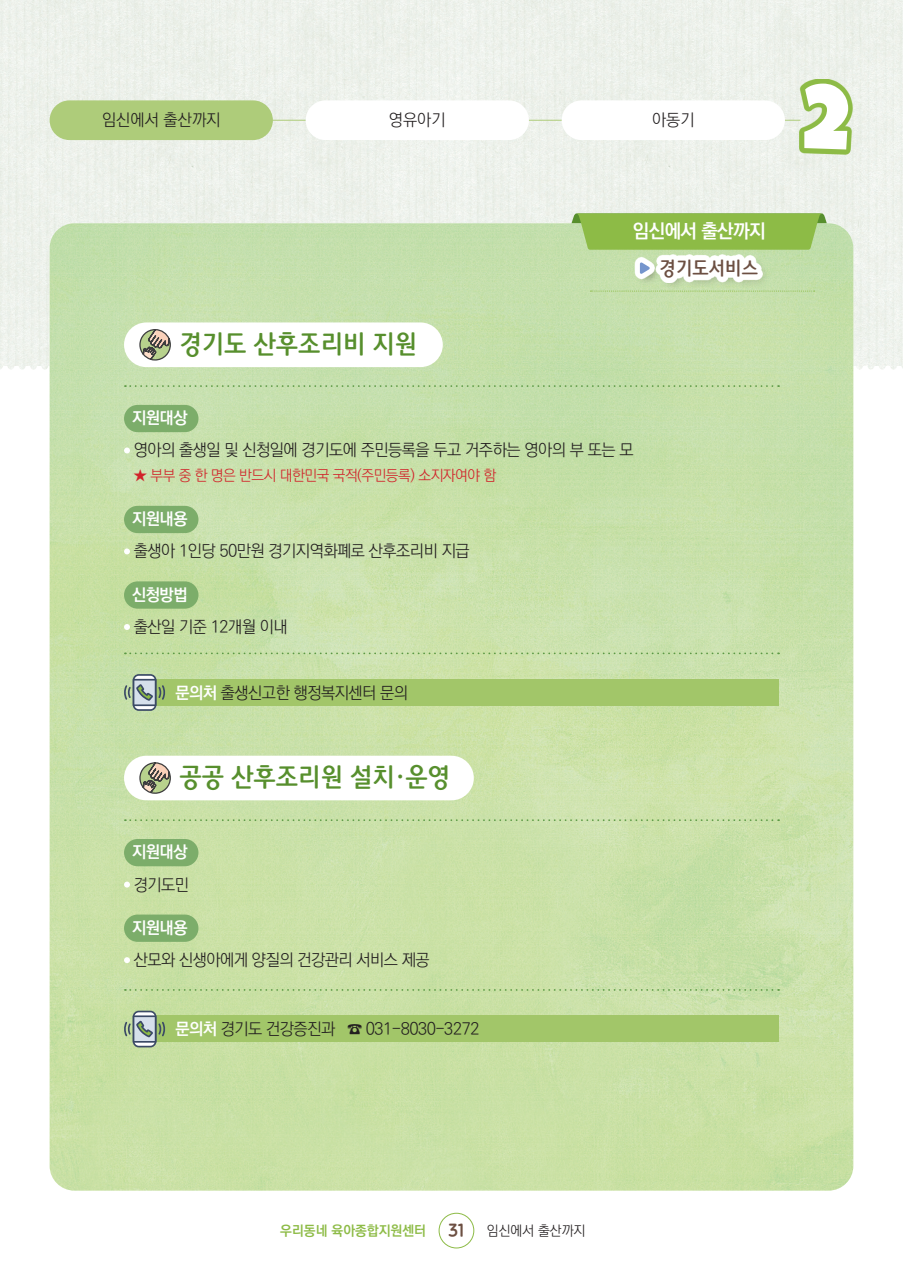
<style>
.page{position:relative;width:903px;height:1275px;background:#fff}
.page>*{position:absolute;margin:0;border:0;box-sizing:border-box;transform-origin:0 0}
.t1{font:26.25px "Rix J Gulim M";letter-spacing:-.03em;color:#578f2d}
.t2{font:700 19.25px "Ko Pub Dotum";letter-spacing:-.03em;color:#fff}
.t3{font:19.25px "Rix J Gulim M";letter-spacing:-.03em;color:#6c4f42}
.t4{font:17.5px "ic TT Sunflower R";color:#6c4f42}
.t5{font:300 16.62px "Ko Pub Dotum";letter-spacing:-.03em;color:#231f20}
.t6{font:700 16.62px "Ko Pub Dotum";letter-spacing:-.03em;color:#fff}
.t7{font:300 16.62px "Ko Pub Dotum";color:#231f20}
.t8{font:300 14.88px "Ko Pub Dotum";letter-spacing:-.03em;color:#d1232a}
.t9{font:700 13.83px "Ko Pub Dotum";color:#8dbb46}
.t10{font:300 13.83px "Ko Pub Dotum";color:#231f20}
.s1{font-weight:700;color:#fff}
</style>
<div class="page">
<div style="left:0;top:0;width:499px;height:370px;background:#edf1eb"></div>
<img style="left:50px;top:223px;width:803px;height:968px">
<hr style="left:219px;top:120px;width:581px;height:1px;background:#aecc7a">
<div style="left:50px;top:100px;width:223px;height:40px;background:#aecc7a;border-radius:20px"></div>
<div style="left:306px;top:100px;width:223px;height:40px;background:#fff;border-radius:20px"></div>
<div style="left:562px;top:100px;width:223px;height:40px;background:#fff;border-radius:20px"></div>
<div style="left:439px;top:1213px;width:35px;height:35px;border:1px solid #8dbb46;border-radius:50%"></div>
<svg style="left:571px;top:213px;width:256px;height:37px;background:#91bd4f"></svg>
<svg style="left:799px;top:79px;width:54px;height:75px"></svg>
<svg style="left:804px;top:84px;width:44px;height:65px"></svg>
<div style="left:124px;top:322px;width:319px;height:45px;background:#fff;border-radius:22px"></div>
<svg style="left:139px;top:329px;width:32px;height:32px"></svg>
<div style="left:124px;top:756px;width:350px;height:44px;background:#fff;border-radius:22px"></div>
<svg style="left:139px;top:762px;width:32px;height:32px"></svg>
<div style="left:124px;top:405px;width:74px;height:27px;background:#7cad6a;border-radius:14px"></div>
<svg style="left:124px;top:447px;width:6px;height:6px"></svg>
<div style="left:124px;top:506px;width:74px;height:27px;background:#7cad6a;border-radius:14px"></div>
<svg style="left:124px;top:548px;width:6px;height:6px"></svg>
<div style="left:124px;top:581px;width:74px;height:28px;background:#7cad6a;border-radius:14px"></div>
<svg style="left:124px;top:624px;width:6px;height:6px"></svg>
<div style="left:124px;top:839px;width:74px;height:27px;background:#7cad6a;border-radius:14px"></div>
<svg style="left:124px;top:882px;width:6px;height:6px"></svg>
<div style="left:124px;top:914px;width:74px;height:28px;background:#7cad6a;border-radius:14px"></div>
<svg style="left:124px;top:957px;width:6px;height:6px"></svg>
<div style="left:136px;top:679px;width:643px;height:27px;background:#a2c669"></div>
<svg style="left:123px;top:674px;width:43px;height:37px"></svg>
<div style="left:136px;top:1015px;width:643px;height:27px;background:#a2c669"></div>
<svg style="left:123px;top:1011px;width:43px;height:36px"></svg>
<svg style="left:125px;top:385px;width:654px;height:2px"></svg>
<svg style="left:125px;top:819px;width:654px;height:2px"></svg>
<svg style="left:125px;top:652px;width:654px;height:2px"></svg>
<svg style="left:125px;top:989px;width:654px;height:2px"></svg>
<div style="left:635px;top:255px;width:135px;height:36px;background:#c4deaa"></div>
<svg style="left:635px;top:255px;width:128px;height:28px;fill:#fff"></svg>
<svg style="left:640px;top:262px;width:10px;height:12px"></svg>
<svg style="left:590px;top:291px;width:225px;height:1px"></svg>
<p class="t7" style="left:102px;top:112px;width:120px">임신에서 출산까지</p>
<p class="t5" style="left:389px;top:112px;width:58px">영유아기</p>
<p class="t5" style="left:652px;top:112px;width:44px">아동기</p>
<p class="t2" style="left:633px;top:221px;width:134px">임신에서 출산까지</p>
<p class="t1" style="left:179px;top:330px;width:240px">경기도 산후조리비 지원</p>
<p class="t6" style="left:132px;top:410px;width:57px">지원대상</p>
<p class="t5" style="left:134px;top:442px;width:501px">영아의 출생일 및 신청일에 경기도에 주민등록을 두고 거주하는 영아의 부 또는 모</p>
<p class="t8" style="left:134px;top:468px;width:364px">★ 부부 중 한 명은 반드시 대한민국 국적(주민등록) 소지자여야 함</p>
<p class="t6" style="left:132px;top:510px;width:57px">지원내용</p>
<p class="t5" style="left:134px;top:543px;width:337px">출생아 1인당 50만원 경기지역화폐로 산후조리비 지급</p>
<p class="t6" style="left:132px;top:586px;width:57px">신청방법</p>
<p class="t5" style="left:134px;top:618px;width:156px">출산일 기준 12개월 이내</p>
<p class="t5" style="left:175px;top:684px;width:234px"><span class="s1">문의처</span> 출생신고한 행정복지센터 문의</p>
<p class="t1" style="left:179px;top:763px;width:273px">공공 산후조리원 설치·운영</p>
<p class="t6" style="left:132px;top:844px;width:57px">지원대상</p>
<p class="t5" style="left:134px;top:876px;width:57px">경기도민</p>
<p class="t6" style="left:132px;top:919px;width:57px">지원내용</p>
<p class="t5" style="left:134px;top:952px;width:298px">산모와 신생아에게 양질의 건강관리 서비스 제공</p>
<p class="t5" style="left:175px;top:1021px;width:306px"><span class="s1">문의처</span> 경기도 건강증진과 ☎ 031-8030-3272</p>
<p class="t3" style="left:659px;top:258px;width:101px">경기도서비스</p>
<p class="t9" style="left:280px;top:1223px;width:147px">우리동네 육아종합지원센터</p>
<p class="t4" style="left:448px;top:1221px;width:17px">31</p>
<p class="t10" style="left:487px;top:1224px;width:100px">임신에서 출산까지</p>
</div>
